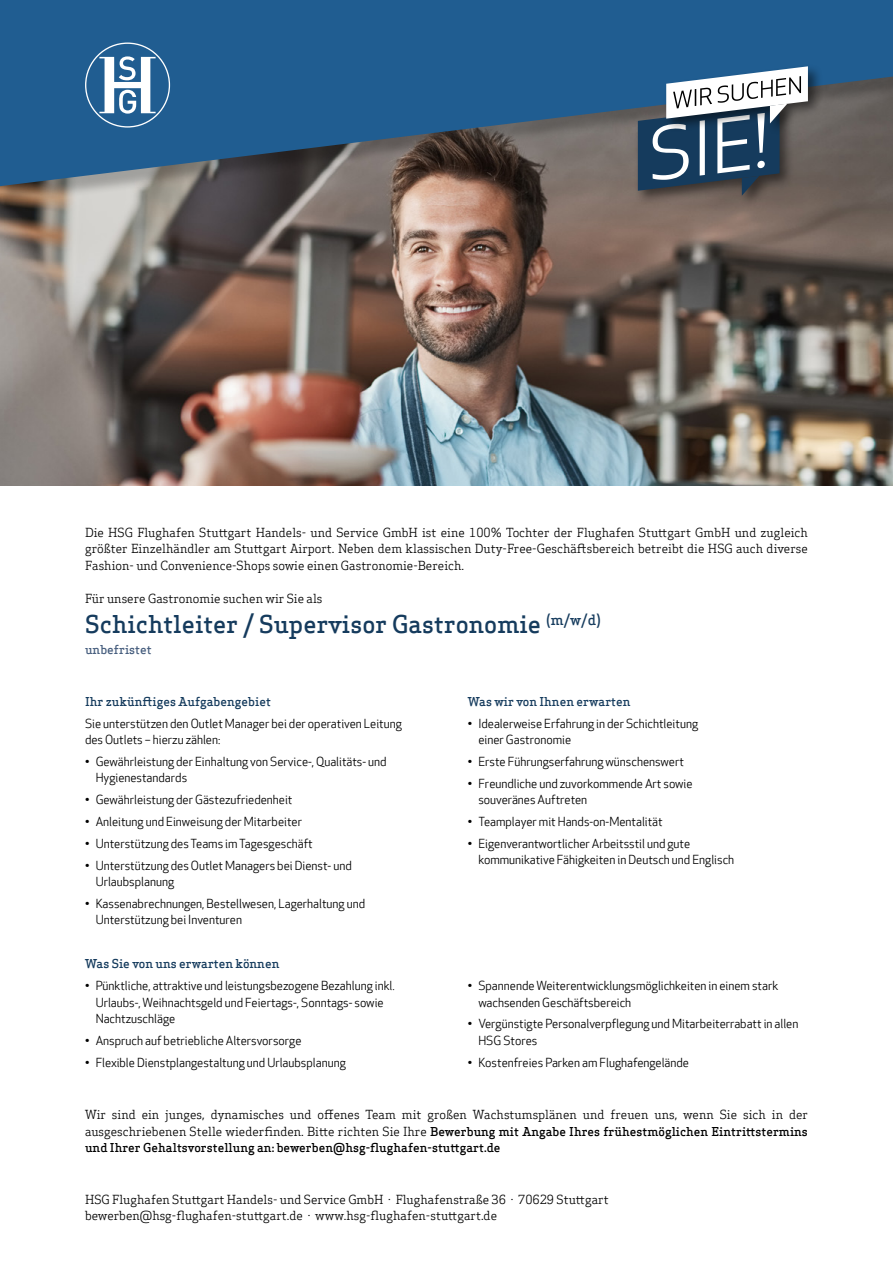
<style>
.page{position:relative;width:893px;height:1263px;background:#fff}
.page>*{position:absolute;margin:0;border:0;box-sizing:border-box;transform-origin:0 0}
.t1{font:500 24px "Apex Serif";color:#153b5d}
.t2{font:12px/16.5px "Apex New";color:#000}
.t3{font:12px/16.5px "Apex Serif";color:#000;text-align:justify}
.t4{font:500 12px "Apex Serif";color:#153b5d}
.t5{font:500 12px "Apex Serif";color:#485f7f}
.s1{font-weight:500}
</style>
<div class="page">
<img style="left:0;top:206px;width:893px;height:279px">
<div style="left:0;top:0;width:893px;height:206px;background:#000;opacity:.25"></div>
<svg style="left:0;top:0;width:893px;height:186px;background:#305c83"></svg>
<div style="left:634px;top:100px;width:161px;height:109px;background:#000;opacity:.5"></div>
<div style="left:662px;top:63px;width:161px;height:74px;background:#000;opacity:.5"></div>
<svg style="left:638px;top:66px;width:170px;height:130px"></svg>
<svg style="left:85px;top:43px;width:85px;height:85px"></svg>
<p class="t3" style="left:85px;top:523px;width:724px">Die HSG Flughafen Stuttgart Handels- und Service GmbH ist eine 100% Tochter der Flughafen Stuttgart GmbH und zugleich größter Einzelhändler am Stuttgart Airport. Neben dem klassischen Duty-Free-Geschäftsbereich betreibt die HSG auch diverse Fashion- und Convenience-Shops sowie einen Gastronomie-Bereich.</p>
<p class="t3" style="left:85px;top:589px;width:239px">Für unsere Gastronomie suchen wir Sie als</p>
<h1 class="t1" style="left:85px;top:606px;width:517px">Schichtleiter / Supervisor Gastronomie <sup>(m/w/d)</sup></h1>
<p class="t5" style="left:85px;top:640px;width:68px">unbefristet</p>
<p class="t4" style="left:85px;top:692px;width:187px">Ihr zukünftiges Aufgabengebiet</p>
<p class="t2" style="left:85px;top:715px;width:318px">Sie unterstützen den Outlet Manager bei der operativen Leitung des Outlets – hierzu zählen:</p>
<p class="t2" style="left:96px;top:754px;width:292px;text-indent:-11px">• Gewährleistung der Einhaltung von Service-, Qualitäts- und<br>Hygienestandards</p>
<p class="t2" style="left:85px;top:792px;width:209px">• Gewährleistung der Gästezufriedenheit</p>
<p class="t2" style="left:85px;top:814px;width:218px">• Anleitung und Einweisung der Mitarbeiter</p>
<p class="t2" style="left:85px;top:836px;width:229px">• Unterstützung des Teams im Tagesgeschäft</p>
<p class="t2" style="left:96px;top:857px;width:258px;text-indent:-11px">• Unterstützung des Outlet Managers bei Dienst- und<br>Urlaubsplanung</p>
<p class="t2" style="left:96px;top:896px;width:271px;text-indent:-11px">• Kassenabrechnungen, Bestellwesen, Lagerhaltung und<br>Unterstützung bei Inventuren</p>
<p class="t4" style="left:85px;top:955px;width:196px">Was Sie von uns erwarten können</p>
<p class="t2" style="left:96px;top:978px;width:301px;text-indent:-11px">• Pünktliche, attraktive und leistungsbezogene Bezahlung inkl.<br>Urlaubs-, Weihnachtsgeld und Feiertags-, Sonntags- sowie<br>Nachtzuschläge</p>
<p class="t2" style="left:85px;top:1033px;width:218px">• Anspruch auf betriebliche Altersvorsorge</p>
<p class="t2" style="left:85px;top:1054px;width:262px">• Flexible Dienstplangestaltung und Urlaubsplanung</p>
<p class="t4" style="left:468px;top:692px;width:164px">Was wir von Ihnen erwarten</p>
<p class="t2" style="left:478px;top:715px;width:221px;text-indent:-11px">• Idealerweise Erfahrung in der Schichtleitung einer Gastronomie</p>
<p class="t2" style="left:468px;top:754px;width:218px">• Erste Führungserfahrung wünschenswert</p>
<p class="t2" style="left:478px;top:775px;width:216px;text-indent:-11px">• Freundliche und zuvorkommende Art sowie souveränes Auftreten</p>
<p class="t2" style="left:468px;top:814px;width:196px">• Teamplayer mit Hands-on-Mentalität</p>
<p class="t2" style="left:478px;top:836px;width:257px;text-indent:-11px">• Eigenverantwortlicher Arbeitsstil und gute kommunikative Fähigkeiten in Deutsch und Englisch</p>
<p class="t2" style="left:478px;top:978px;width:302px;text-indent:-11px">• Spannende Weiterentwicklungsmöglichkeiten in einem stark wachsenden Geschäftsbereich</p>
<p class="t2" style="left:478px;top:1016px;width:322px;text-indent:-11px">• Vergünstigte Personalverpflegung und Mitarbeiterrabatt in allen<br>HSG Stores</p>
<p class="t2" style="left:468px;top:1054px;width:223px">• Kostenfreies Parken am Flughafengelände</p>
<p class="t3" style="left:85px;top:1106px;width:724px">Wir sind ein junges, dynamisches und offenes Team mit großen Wachstumsplänen und freuen uns, wenn Sie sich in der ausgeschriebenen Stelle wiederfinden. Bitte richten Sie Ihre <span class="s1">Bewerbung mit Angabe Ihres frühestmöglichen Eintrittstermins und Ihrer Gehaltsvorstellung an: bewerben@hsg-flughafen-stuttgart.de</span></p>
<p class="t3" style="left:85px;top:1190px;width:525px">HSG Flughafen Stuttgart Handels- und Service GmbH · Flughafenstraße 36 · 70629 Stuttgart bewerben@hsg-flughafen-stuttgart.de · www.hsg-flughafen-stuttgart.de</p>
</div>
